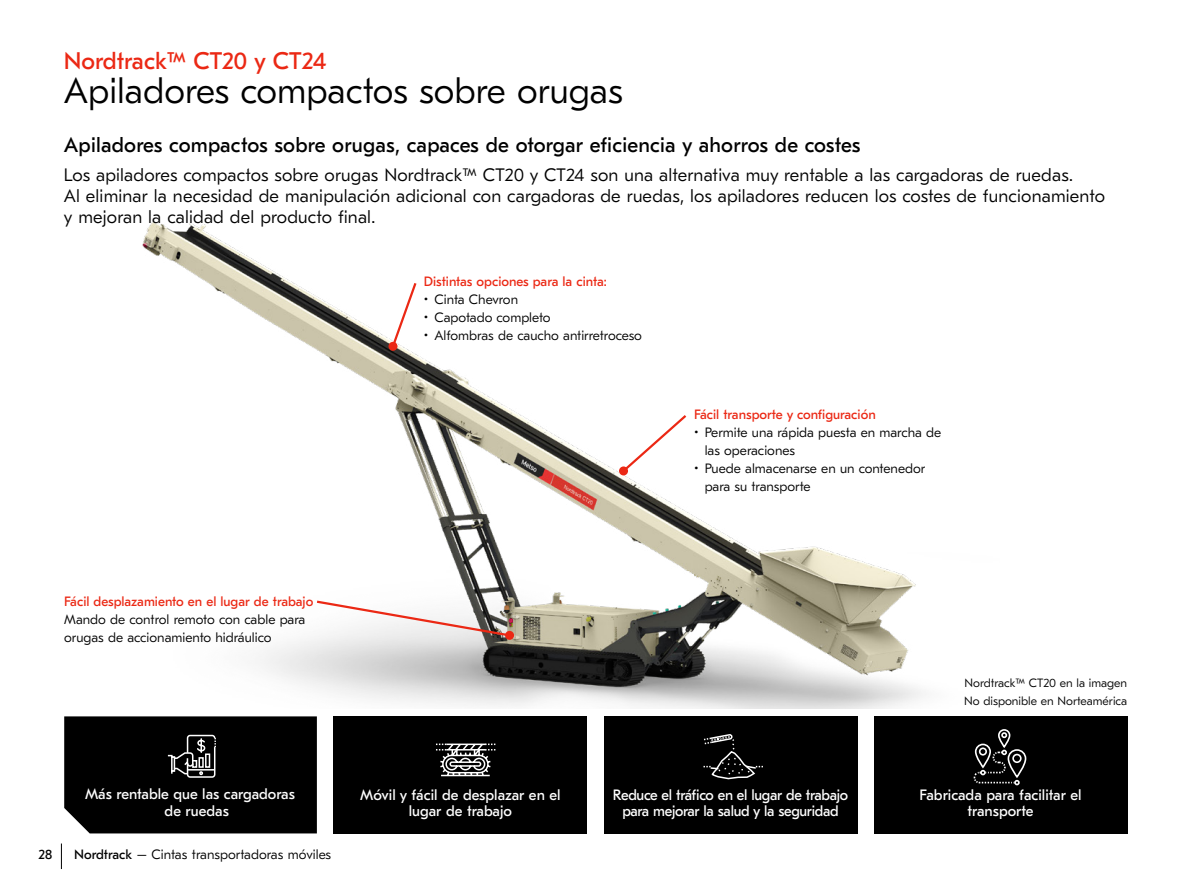
<style>
.page{position:relative;width:1191px;height:893px;background:#fff}
.page>*{position:absolute;margin:0;border:0;box-sizing:border-box;transform-origin:0 0}
.t1{font:300 36px "GT Eesti Pro Text";color:#000}
.t2{font:24px "GT Eesti Pro Text";color:#eb2814}
.t3{font:21px "GT Eesti Pro Text";letter-spacing:.01em;color:#000}
.t4{font:300 18px/21px "GT Eesti Pro Text";letter-spacing:.01em;color:#000}
.t5{font:15px/16.5px "GT Eesti Pro Text";letter-spacing:-.01em;color:#fff;text-align:center}
.t6{font:300 13.5px/18px "GT Eesti Pro Text";color:#000}
.t7{font:13.5px "GT Eesti Pro Text";color:#eb2814}
.t8{font:13.5px "GT Eesti Pro Text";color:#000}
.t9{font:300 12px/18px "GT Eesti Pro Text";color:#000}
.s1{font-weight:400}
</style>
<div class="page">
<img style="left:142px;top:221px;width:784px;height:488px">
<svg style="left:61px;top:843px;width:1px;height:26px"></svg>
<div style="left:334px;top:716px;width:253px;height:117px;background:#000"></div>
<div style="left:874px;top:716px;width:253px;height:117px;background:#000"></div>
<div style="left:64px;top:716px;width:253px;height:117px;background:#000"></div>
<svg style="left:436px;top:743px;width:59px;height:34px"></svg>
<svg style="left:973px;top:729px;width:54px;height:56px"></svg>
<div style="left:604px;top:716px;width:253px;height:117px;background:#000"></div>
<svg style="left:703px;top:734px;width:60px;height:46px"></svg>
<svg style="left:390px;top:280px;width:28px;height:69px"></svg>
<div style="left:388px;top:342px;width:9px;height:9px;background:#eb2814;border-radius:50%"></div>
<svg style="left:620px;top:413px;width:68px;height:61px"></svg>
<div style="left:619px;top:466px;width:9px;height:9px;background:#eb2814;border-radius:50%"></div>
<svg style="left:314px;top:599px;width:198px;height:39px"></svg>
<div style="left:505px;top:631px;width:9px;height:9px;background:#eb2814;border-radius:50%"></div>
<h2 class="t2" style="left:64px;top:47px;width:264px">Nordtrack™ CT20 y CT24</h2>
<h1 class="t1" style="left:64px;top:71px;width:560px">Apiladores compactos sobre orugas</h1>
<h3 class="t3" style="left:64px;top:133px;width:798px">Apiladores compactos sobre orugas, capaces de otorgar eficiencia y ahorros de costes</h3>
<p class="t4" style="left:64px;top:165px;width:1042px">Los apiladores compactos sobre orugas Nordtrack™ CT20 y CT24 son una alternativa muy rentable a las cargadoras de ruedas.<br>Al eliminar la necesidad de manipulación adicional con cargadoras de ruedas, los apiladores reducen los costes de funcionamiento y mejoran la calidad del producto final.</p>
<p class="t7" style="left:64px;top:594px;width:251px">Fácil desplazamiento en el lugar de trabajo</p>
<p class="t6" style="left:64px;top:611px;width:243px">Mando de control remoto con cable para orugas de accionamiento hidráulico</p>
<p class="t7" style="left:424px;top:274px;width:184px">Distintas opciones para la cinta:</p>
<p class="t6" style="left:424px;top:291px;width:96px">• Cinta Chevron</p>
<p class="t6" style="left:424px;top:309px;width:128px">• Capotado completo</p>
<p class="t6" style="left:424px;top:327px;width:219px">• Alfombras de caucho antirretroceso</p>
<p class="t7" style="left:694px;top:407px;width:183px">Fácil transporte y configuración</p>
<p class="t6" style="left:704px;top:424px;width:238px;text-indent:-11px">• Permite una rápida puesta en marcha de las operaciones</p>
<p class="t6" style="left:704px;top:460px;width:222px;text-indent:-11px">• Puede almacenarse en un contenedor para su transporte</p>
<p class="t9" style="left:964px;top:674px;width:164px">Nordtrack™ CT20 en la imagen<br>No disponible en Norteamérica</p>
<p class="t5" style="left:165px;top:786px;width:132px;text-align:left;text-indent:-79px">Más rentable que las cargadoras de ruedas</p>
<p class="t5" style="left:613px;top:787px;width:237px">Reduce el tráfico en el lugar de trabajo para mejorar la salud y la seguridad</p>
<p class="t5" style="left:360px;top:787px;width:202px">Móvil y fácil de desplazar en el lugar de trabajo</p>
<p class="t5" style="left:919px;top:787px;width:163px">Fabricada para facilitar el transporte</p>
<p class="t8" style="left:38px;top:847px;width:15px">28</p>
<p class="t6" style="left:74px;top:846px;width:258px"><span class="s1">Nordtrack</span> – Cintas transportadoras móviles</p>
</div>
